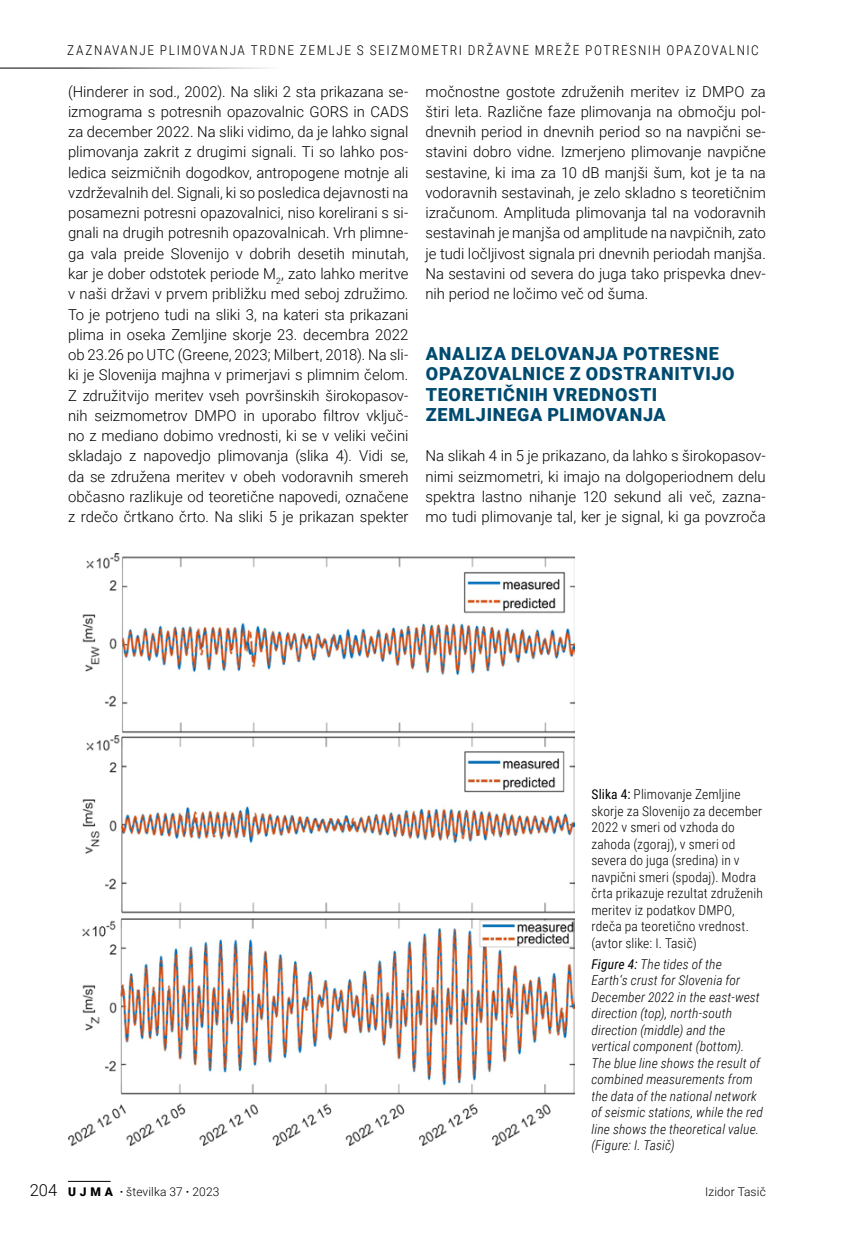
<style>
.page{position:relative;width:851px;height:1234px;background:#fff}
.page>*{position:absolute;margin:0;border:0;box-sizing:border-box;transform-origin:0 0}
._01_Naslov_Mo__12_bl{font:900 18px/20.2px "Roboto";letter-spacing:.04em;color:#004a6f}
._00_normal_10pt_SLO{font:300 15px/20.2px "Roboto";color:#000;text-align:justify}
._06_podpis_pod_sliko{font:italic 300 13.5px/16.5px "Roboto Condensed";letter-spacing:.01em;color:#000}
._06_podpis_pod_sliko-2{font:300 13.5px/16.5px "Roboto Condensed";letter-spacing:.015em;color:#000}
._06_podpis_pod_sliko-3{font:300 13.5px "Roboto Condensed";letter-spacing:.115em;color:#000}
.t1{font:300 12px "Roboto";letter-spacing:.005em;color:#000}
.s1{font-size:16.5px}
.s2{font-weight:900}
.s3{font-weight:700}
.s4{font-weight:400}
</style>
<div class="page">
<img style="left:68px;top:553px;width:506px;height:592px">
<hr style="left:0;top:68px;width:285px;height:1px;background:#000">
<hr style="left:68px;top:1180px;width:43px;height:1px;background:#000">
<p class="_06_podpis_pod_sliko-3" style="left:67px;top:41px;width:693px">ZAZNAVANJE PLIMOVANJA TRDNE ZEMLJE S SEIZMOMETRI DRŽAVNE MREŽE POTRESNIH OPAZOVALNIC</p>
<p class="_00_normal_10pt_SLO" style="left:68px;top:81px;width:342px">(Hinderer in sod., 2002). Na sliki 2 sta prikazana se&shy;izmograma s potresnih opazovalnic GORS in CADS za december 2022. Na sliki vidimo, da je lahko signal plimovanja zakrit z drugimi signali. Ti so lahko pos&shy;ledica seizmičnih dogodkov, antropogene motnje ali vzdrževalnih del. Signali, ki so posledica dejavnosti na posamezni potresni opazovalnici, niso korelirani s si&shy;gnali na drugih potresnih opazovalnicah. Vrh plimne&shy;ga vala preide Slovenijo v dobrih desetih minutah, kar je dober odstotek periode M<sub>2</sub>, zato lahko meritve v naši državi v prvem približku med seboj združimo.<br>To je potrjeno tudi na sliki 3, na kateri sta prikazani plima in oseka Zemljine skorje 23. decembra 2022 ob 23.26 po UTC (Greene, 2023; Milbert, 2018). Na sli&shy;ki je Slovenija majhna v primerjavi s plimnim čelom.<br>Z združitvijo meritev vseh površinskih širokopasov&shy;nih seizmometrov DMPO in uporabo filtrov vključ&shy;no z mediano dobimo vrednosti, ki se v veliki večini skladajo z napovedjo plimovanja (slika 4). Vidi se, da se združena meritev v obeh vodoravnih smereh občasno razlikuje od teoretične napovedi, označene z rdečo črtkano črto. Na sliki 5 je prikazan spekter</p>
<p class="_00_normal_10pt_SLO" style="left:425px;top:81px;width:342px">močnostne gostote združenih meritev iz DMPO za štiri leta. Različne faze plimovanja na območju pol&shy;dnevnih period in dnevnih period so na navpični se&shy;stavini dobro vidne. Izmerjeno plimovanje navpične sestavine, ki ima za 10 dB manjši šum, kot je ta na vodoravnih sestavinah, je zelo skladno s teoretičnim izračunom. Amplituda plimovanja tal na vodoravnih sestavinah je manjša od amplitude na navpičnih, zato je tudi ločljivost signala pri dnevnih periodah manjša.<br>Na sestavini od severa do juga tako prispevka dnev&shy;nih period ne ločimo več od šuma.</p>
<p class="_01_Naslov_Mo__12_bl" style="left:426px;top:343px;width:310px">ANALIZA DELOVANJA POTRESNE<br>OPAZOVALNICE Z ODSTRANITVIJO<br>TEORETIČNIH VREDNOSTI<br>ZEMLJINEGA PLIMOVANJA</p>
<p class="_00_normal_10pt_SLO" style="left:425px;top:445px;width:342px">Na slikah 4 in 5 je prikazano, da lahko s širokopasov&shy;nimi seizmometri, ki imajo na dolgoperiodnem delu spektra lastno nihanje 120 sekund ali več, zazna&shy;mo tudi plimovanje tal, ker je signal, ki ga povzroča</p>
<p class="t1" style="left:30px;top:1183px;width:191px"><span class="s1">204</span> <span class="s2">U J M A</span> <span class="s3">·</span> številka 37 <span class="s3">·</span> 2023</p>
<p class="_06_podpis_pod_sliko-2" style="left:591px;top:785px;width:173px"><span class="s4">Slika 4:</span> Plimovanje Zemljine skorje za Slovenijo za december<br>2022 v smeri od vzhoda do zahoda (zgoraj), v smeri od severa do juga (sredina) in v navpični smeri (spodaj). Modra črta prikazuje rezultat združenih meritev iz podatkov DMPO, rdeča pa teoretično vrednost. (avtor slike: I. Tasič)</p>
<p class="_06_podpis_pod_sliko" style="left:591px;top:954px;width:173px"><span class="s4">Figure 4:</span> The tides of the<br>Earth‘s crust for Slovenia for<br>December 2022 in the east-west direction (top), north-south direction (middle) and the vertical component (bottom).<br>The blue line shows the result of combined measurements from the data of the national network of seismic stations, while the red line shows the theoretical value. (Figure: I. Tasič)</p>
<p class="t1" style="left:705px;top:1183px;width:62px">Izidor Tasič</p>
</div>
